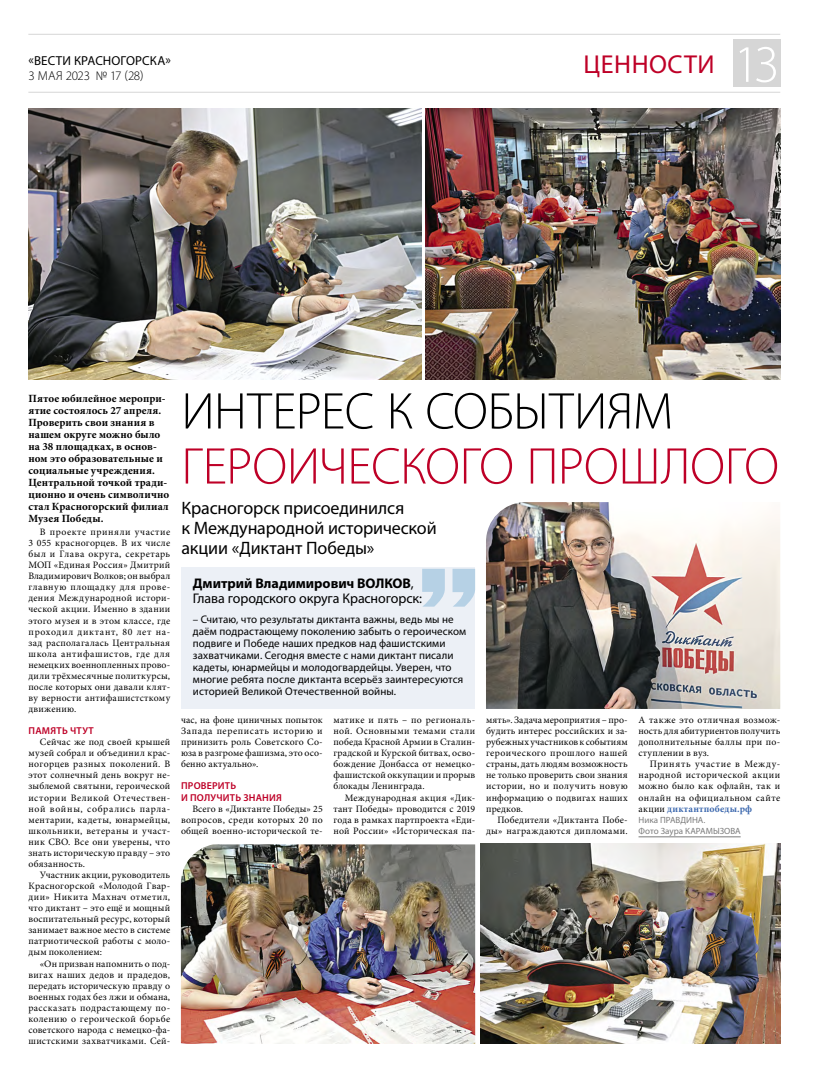
<style>
.page{position:relative;width:820px;height:1078px;background:#fff}
.page>*{position:absolute;margin:0;border:0;box-sizing:border-box;transform-origin:0 0}
.t1{font:300 53px "Myriad Pro";color:#fff}
.t2{font:300 52px "Myriad Pro";letter-spacing:-.005em;color:#be0027}
.t3{font:300 52px "Myriad Pro";letter-spacing:-.01em;color:#000}
.t4{font:26px "Myriad Pro";letter-spacing:.02em;color:#be0027}
.t5{font:18px/20px "Myriad Pro";letter-spacing:-.01em;color:#000}
.t6{font:14px/15px "Myriad Pro";letter-spacing:-.01em;color:#000}
.t7{font:13px "Myriad Pro";letter-spacing:.01em;color:#000}
.t8{font:300 13px "Myriad Pro";letter-spacing:-.025em;color:#000}
.t9{font:11px/12px "Myriad Pro";letter-spacing:.005em;color:#000}
.t10{font:700 11px/12px "Minion Pro";letter-spacing:.015em;color:#000}
.t11{font:600 10px/11px "Myriad Pro";letter-spacing:.025em;color:#be0027}
.t12{font:9.8px/11.1px "Minion Pro";letter-spacing:.025em;color:#000;text-align:justify}
.t13{font:9px/11.1px "Myriad Pro";color:#7c7c7c}
.s1{font-weight:700}
.s2{font-weight:700;color:#3c68ae}
</style>
<div class="page">
<hr style="left:28px;top:92px;width:752px;height:1px;background:#d6d6d6">
<hr style="left:28px;top:34px;width:752px;height:1px;background:#d6d6d6">
<div style="left:732px;top:40px;width:48px;height:47px;background:#d6d6d6"></div>
<hr style="left:638px;top:836px;width:102px;height:1px;background:#7c7c7c">
<img style="left:28px;top:109px;width:393px;height:271px">
<img style="left:425px;top:109px;width:355px;height:271px">
<div style="left:181px;top:567px;width:294px;height:141px;background:#ecf0f6"></div>
<svg style="left:422px;top:568px;width:53px;height:38px"></svg>
<img style="left:486px;top:502px;width:294px;height:206px">
<img style="left:181px;top:844px;width:294px;height:199px">
<img style="left:480px;top:843px;width:300px;height:200px">
<h3 class="t7" style="left:29px;top:53px;width:144px">«ВЕСТИ КРАСНОГОРСКА»</h3>
<h3 class="t8" style="left:28px;top:68px;width:116px">3 МАЯ 2023 № 17 (28)</h3>
<h3 class="t4" style="left:583px;top:48px;width:133px">ЦЕННОСТИ</h3>
<h1 class="t1" style="left:733px;top:32px;width:48px">13</h1>
<p class="t10" style="left:28px;top:392px;width:142px">Пятое юбилейное меропри&shy;ятие состоялось 27 апреля.<br>Проверить свои знания в нашем округе можно было на 38 площадках, в основ&shy;ном это образовательные и социальные учреждения.<br>Центральной точкой тради&shy;ционно и очень символично стал Красногорский филиал<br>Музея Победы.</p>
<p class="t12" style="left:28px;top:526px;width:143px;text-indent:11px">В проекте приняли участие 3 055 красногорцев. В их числе был и Глава округа, секретарь МОП «Единая Россия» Дмитрий Владимирович Волков; он выбрал главную площадку для прове&shy;дения Международной истори&shy;ческой акции. Именно в здании этого музея и в этом классе, где проходил диктант, 80 лет на&shy;зад располагалась Центральная школа антифашистов, где для немецких военнопленных прово&shy;дили трёхмесячные политкурсы, после которых они давали клят&shy;ву верности антифашистсткому движению.</p>
<p class="t11" style="left:29px;top:725px;width:67px">ПАМЯТЬ ЧТУТ</p>
<p class="t12" style="left:28px;top:736px;width:143px;text-indent:11px">Сейчас же под своей крышей музей собрал и объединил крас&shy;ногорцев разных поколений. В этот солнечный день вокруг не&shy;зыблемой святыни, героической истории Великой Отечествен&shy;ной войны, собрались парла&shy;ментарии, кадеты, юнармейцы, школьники, ветераны и участ&shy;ник СВО. Все они уверены, что знать историческую правду – это обязанность.</p>
<p class="t12" style="left:28px;top:869px;width:143px;text-indent:11px">Участник акции, руководитель Красногорской «Молодой Гвар&shy;дии» Никита Махнач отметил, что диктант – это ещё и мощный воспитательный ресурс, который занимает важное место в системе патриотической работы с моло&shy;дым поколением:</p>
<p class="t12" style="left:28px;top:957px;width:143px;text-indent:11px">«Он призван напомнить о под&shy;вигах наших дедов и прадедов, передать историческую правду о военных годах без лжи и обмана, рассказать подрастающему по&shy;колению о героической борьбе советского народа с немецко-фа&shy;шистскими захватчиками. Сей-</p>
<h2 class="t3" style="left:181px;top:380px;width:493px">ИНТЕРЕС К СОБЫТИЯМ</h2>
<h2 class="t2" style="left:181px;top:435px;width:599px">ГЕРОИЧЕСКОГО ПРОШЛОГО</h2>
<h3 class="t5" style="left:181px;top:497px;width:256px">Красногорск присоединился<br>к Международной исторической акции «Диктант Победы»</h3>
<h3 class="t6" style="left:193px;top:575px;width:231px"><span class="s1">Дмитрий Владимирович ВОЛКОВ</span>,<br>Глава городского округа Красногорск:</h3>
<p class="t9" style="left:193px;top:613px;width:275px">– Считаю, что результаты диктанта важны, ведь мы не даём подрастающему поколению забыть о героическом подвиге и Победе наших предков над фашистскими захватчиками. Сегодня вместе с нами диктант писали кадеты, юнармейцы и молодогвардейцы. Уверен, что многие ребята после диктанта всерьёз заинтересуются историей Великой Отечественной войны.</p>
<p class="t12" style="left:181px;top:714px;width:143px">час, на фоне циничных попыток Запада переписать историю и принизить роль Советского Со&shy;юза в разгроме фашизма, это осо&shy;бенно актуально».</p>
<p class="t11" style="left:181px;top:780px;width:102px">ПРОВЕРИТЬ<br>И ПОЛУЧИТЬ ЗНАНИЯ</p>
<p class="t12" style="left:181px;top:802px;width:143px;text-indent:11px">Всего в «Диктанте Победы» 25 вопросов, среди которых 20 по общей военно-исторической те-</p>
<p class="t12" style="left:333px;top:714px;width:143px">матике и пять – по региональ&shy;ной. Основными темами стали победа Красной Армии в Сталин&shy;градской и Курской битвах, осво&shy;бождение Донбасса от немецко&shy;фашистской оккупации и прорыв блокады Ленинграда.</p>
<p class="t12" style="left:333px;top:791px;width:143px;text-indent:11px">Международная акция «Дик&shy;тант Победы» проводится с 2019 года в рамках партпроекта «Еди&shy;ной России» «Историческая па-</p>
<p class="t12" style="left:486px;top:714px;width:143px">мять». Задача мероприятия – про&shy;будить интерес российских и за&shy;рубежных участников к событиям героического прошлого нашей страны, дать людям возможность не только проверить свои знания истории, но и получить новую информацию о подвигах наших предков.</p>
<p class="t12" style="left:486px;top:813px;width:143px;text-align:right">Победители «Диктанта Побе&shy;ды» награждаются дипломами.</p>
<p class="t12" style="left:638px;top:714px;width:143px">А также это отличная возмож&shy;ность для абитуриентов получить дополнительные баллы при по&shy;ступлении в вуз.</p>
<p class="t12" style="left:638px;top:758px;width:143px;text-indent:11px">Принять участие в Между&shy;народной исторической акции можно было как офлайн, так и онлайн на официальном сайте акции <span class="s2">диктантпобеды.рф</span></p>
<p class="t13" style="left:638px;top:813px;width:104px">Ника ПРАВДИНА.<br>Фото Заура КАРАМЫЗОВА</p>
</div>
